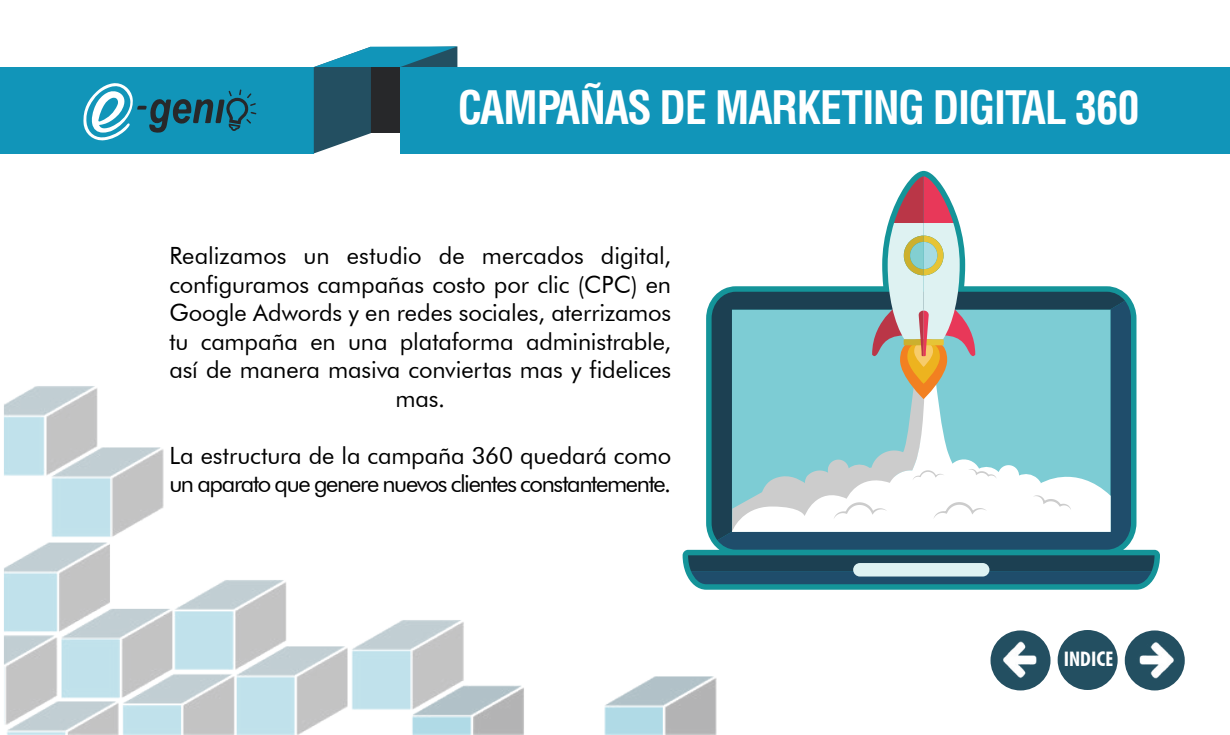
<style>
.page{position:relative;width:1230px;height:735px;background:#fff}
.page>*{position:absolute;margin:0;border:0;box-sizing:border-box;transform-origin:0 0}
.t1{font:700 condensed 45px "Helvetica";letter-spacing:-.01em;color:#fff}
.t2{font:23.75px/28.5px "Futura BT";letter-spacing:-.005em;color:#000;text-align:center}
.t3{font:23.75px/28.5px "Futura BT";letter-spacing:-.05em;color:#000}
.t4{font:700 condensed 20px "Futura BT";color:#fff}
</style>
<div class="page">
<img style="left:0;top:46px;width:991px;height:689px">
<div style="left:0;top:67px;width:314px;height:86px;background:#1195b9"></div>
<div style="left:400px;top:67px;width:830px;height:86px;background:#1195b9"></div>
<svg style="left:314px;top:46px;width:143px;height:107px"></svg>
<svg style="left:83px;top:83px;width:173px;height:58px"></svg>
<svg style="left:683px;top:171px;width:477px;height:419px"></svg>
<svg style="left:688px;top:555px;width:467px;height:29px;background:#1d485f"></svg>
<div style="left:853px;top:563px;width:136px;height:14px;background:#def2f2;border-radius:7px"></div>
<svg style="left:717px;top:301px;width:414px;height:249px;background:#1e4b66"></svg>
<svg style="left:732px;top:176px;width:379px;height:356px"></svg>
<div style="left:1125px;top:630px;width:60px;height:60px;background:#234f61;border-radius:50%"></div>
<div style="left:991px;top:630px;width:60px;height:60px;background:#234f61;border-radius:50%"></div>
<img style="left:1139px;top:638px;width:37px;height:40px">
<img style="left:1003px;top:642px;width:34px;height:36px">
<div style="left:1058px;top:630px;width:60px;height:60px;background:#234f61;border-radius:50%"></div>
<h1 class="t1" style="left:458px;top:81px;width:683px">CAMPAÑAS DE MARKETING DIGITAL 360</h1>
<p class="t2" style="left:169px;top:241px;width:503px">Realizamos un estudio de mercados digital, configuramos campañas costo por clic (CPC) en Google Adwords y en redes sociales, aterrizamos tu campaña en una plataforma administrable, así de manera masiva conviertas mas y fidelices mas.</p>
<p class="t3" style="left:169px;top:441px;width:503px">La estructura de la campaña 360 quedará como un aparato que genere nuevos clientes constantemente.</p>
<p class="t4" style="left:1064px;top:647px;width:51px">INDICE</p>
</div>
